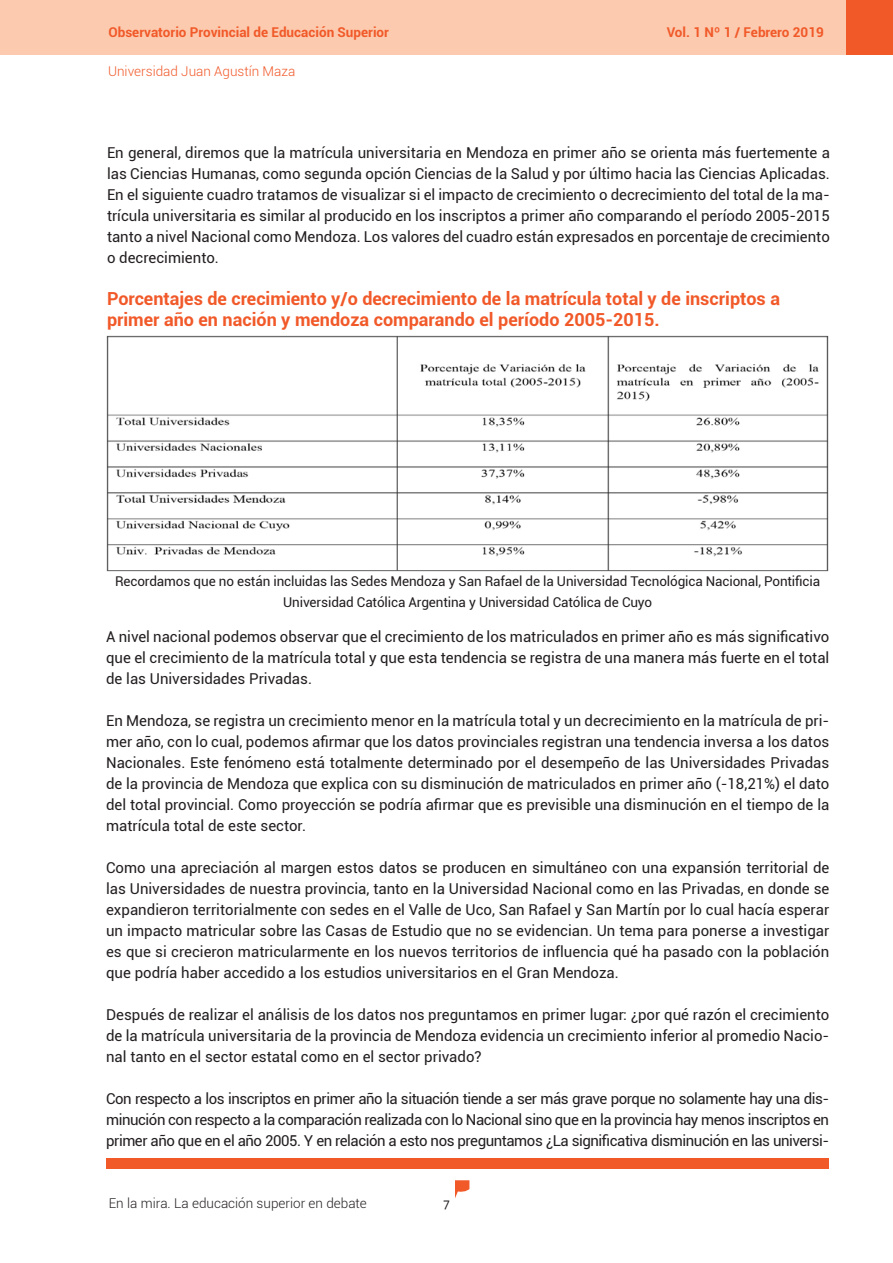
<style>
.page{position:relative;width:893px;height:1263px;background:#fff}
.page>*{position:absolute;margin:0;border:0;box-sizing:border-box;transform-origin:0 0}
.Título_Txt{font:700 18px/21px "Roboto";color:#f15929}
.Txt_base{font:15px/21px "Roboto";color:#231f20;text-align:justify}
.t1{font:15px "Alegreya Sans";color:#231f20}
.epígrafe{font:13.5px/21px "Roboto";letter-spacing:-.01em;color:#231f20;text-align:center}
.t2{font:700 13.5px "Roboto";color:#f15929}
.t3{font:300 13.5px "Roboto";color:#231f20}
.t4{font:300 13.5px "Roboto";color:#f15929}
</style>
<div class="page">
<svg style="left:455px;top:1180px;width:14px;height:18px"></svg>
<div style="left:0;top:0;width:846px;height:54px;background:#fccaae"></div>
<div style="left:106px;top:1158px;width:723px;height:10px;background:#f15929"></div>
<div style="left:846px;top:0;width:47px;height:54px;background:#f15929"></div>
<img style="left:106px;top:335px;width:723px;height:237px">
<p class="t2" style="left:108px;top:23px;width:282px">Observatorio Provincial de Educación Superior</p>
<p class="t2" style="left:667px;top:23px;width:159px">Vol. 1 Nº 1 / Febrero 2019</p>
<p class="t4" style="left:108px;top:61px;width:189px">Universidad Juan Agustín Maza</p>
<p class="Txt_base" style="left:107px;top:142px;width:724px">En general, diremos que la matrícula universitaria en Mendoza en primer año se orienta más fuertemente a las Ciencias Humanas, como segunda opción Ciencias de la Salud y por último hacia las Ciencias Aplicadas.</p>
<p class="Txt_base" style="left:107px;top:184px;width:724px">En el siguiente cuadro tratamos de visualizar si el impacto de crecimiento o decrecimiento del total de la ma&shy;trícula universitaria es similar al producido en los inscriptos a primer año comparando el período 2005-2015 tanto a nivel Nacional como Mendoza. Los valores del cuadro están expresados en porcentaje de crecimiento o decrecimiento.</p>
<p class="Título_Txt" style="left:107px;top:287px;width:674px">Porcentajes de crecimiento y/o decrecimiento de la matrícula total y de inscriptos a primer año en nación y mendoza comparando el período 2005-2015.</p>
<p class="epígrafe" style="left:115px;top:570px;width:707px">Recordamos que no están incluidas las Sedes Mendoza y San Rafael de la Universidad Tecnológica Nacional, Pontificia<br>Universidad Católica Argentina y Universidad Católica de Cuyo</p>
<p class="Txt_base" style="left:106px;top:625px;width:725px">A nivel nacional podemos observar que el crecimiento de los matriculados en primer año es más significativo que el crecimiento de la matrícula total y que esta tendencia se registra de una manera más fuerte en el total de las Universidades Privadas.</p>
<p class="Txt_base" style="left:106px;top:709px;width:725px">En Mendoza, se registra un crecimiento menor en la matrícula total y un decrecimiento en la matrícula de pri&shy;mer año, con lo cual, podemos afirmar que los datos provinciales registran una tendencia inversa a los datos Nacionales. Este fenómeno está totalmente determinado por el desempeño de las Universidades Privadas de la provincia de Mendoza que explica con su disminución de matriculados en primer año (-18,21%) el dato del total provincial. Como proyección se podría afirmar que es previsible una disminución en el tiempo de la matrícula total de este sector.</p>
<p class="Txt_base" style="left:106px;top:856px;width:725px">Como una apreciación al margen estos datos se producen en simultáneo con una expansión territorial de las Universidades de nuestra provincia, tanto en la Universidad Nacional como en las Privadas, en donde se expandieron territorialmente con sedes en el Valle de Uco, San Rafael y San Martín por lo cual hacía esperar un impacto matricular sobre las Casas de Estudio que no se evidencian. Un tema para ponerse a investigar es que si crecieron matricularmente en los nuevos territorios de influencia qué ha pasado con la población que podría haber accedido a los estudios universitarios en el Gran Mendoza.</p>
<p class="Txt_base" style="left:106px;top:1003px;width:725px">Después de realizar el análisis de los datos nos preguntamos en primer lugar: ¿por qué razón el crecimiento de la matrícula universitaria de la provincia de Mendoza evidencia un crecimiento inferior al promedio Nacio&shy;nal tanto en el sector estatal como en el sector privado?</p>
<p class="Txt_base" style="left:106px;top:1087px;width:725px">Con respecto a los inscriptos en primer año la situación tiende a ser más grave porque no solamente hay una dis&shy;minución con respecto a la comparación realizada con lo Nacional sino que en la provincia hay menos inscriptos en primer año que en el año 2005. Y en relación a esto nos preguntamos ¿La significativa disminución en las universi-</p>
<p class="t3" style="left:109px;top:1194px;width:260px">En la mira. La educación superior en debate</p>
<p class="t1" style="left:443px;top:1193px;width:8px">7</p>
</div>
